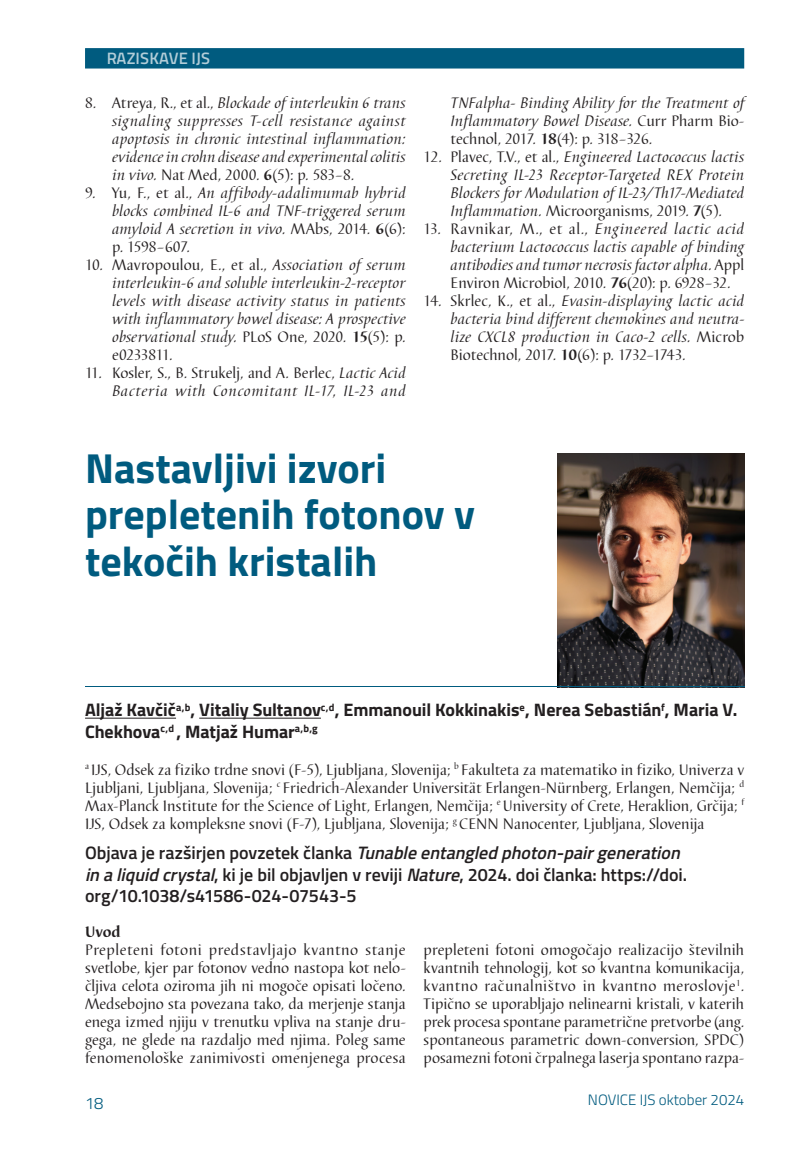
<style>
.page{position:relative;width:808px;height:1149px;background:#fff}
.page>*{position:absolute;margin:0;border:0;box-sizing:border-box;transform-origin:0 0}
.M_Naslov_prispevka_veliki{font:700 42px/46.5px "Titillium Web";color:#005b7f}
.M_Naslov_povzetek{font:600 18px/21.6px "Titillium Web";letter-spacing:-.005em;color:#231f20;text-align:justify}
.M_Naslov_avtor{font:700 18px/21.6px "Titillium Web";color:#231f20}
.t1{font:600 16.5px "Titillium Web";letter-spacing:.01em;color:#fff}
.t2{font:300 16.5px "Titillium Web";color:#005b7f}
.t3{font:italic 15.75px/18px "Barbedor TEE";letter-spacing:.01em;color:#231f20;text-align:justify}
.M_Tekst-prispevki{font:15.75px/18px "Barbedor TEE";letter-spacing:.005em;color:#231f20;text-align:justify}
.t4{font:italic 15.75px/18px "Barbedor TEE";letter-spacing:.045em;color:#231f20;text-align:right}
.M_Tekst-prispevki-2{font:700 15.75px "Barbedor TEE";color:#231f20}
.t5{font:300 15px "Titillium Web";color:#005b7f}
.s1{font-style:normal}
.s2{font-weight:700;font-style:normal}
.s3{font-style:italic}
</style>
<div class="page">
<div style="left:85px;top:48px;width:659px;height:20px;background:#005b7f;border:2px solid #005b7f"></div>
<hr style="left:85px;top:717px;width:91px;height:1px;background:#231f20">
<hr style="left:199px;top:717px;width:122px;height:1px;background:#231f20">
<img style="left:557px;top:453px;width:187px;height:233px">
<hr style="left:85px;top:686px;width:659px;height:1px;background:#005b7f">
<p class="t1" style="left:106px;top:46px;width:105px">RAZISKAVE IJS</p>
<p class="t3" style="left:112px;top:94px;width:295px;text-indent:-27px"><span class="s1">8. Atreya, R., et al.,</span> Blockade of interleukin 6 trans signaling suppresses T-cell resistance against apoptosis in chronic intestinal inflammation: evidence in crohn disease and experimental colitis in vivo. <span class="s1">Nat Med, 2000.</span> <span class="s2">6</span><span class="s1">(5): p. 583–8.</span></p>
<p class="t3" style="left:112px;top:184px;width:295px;text-indent:-27px"><span class="s1">9. Yu, F., et al.,</span> An affibody-adalimumab hybrid blocks combined IL-6 and TNF-triggered serum amyloid A secretion in vivo. <span class="s1">MAbs, 2014.</span> <span class="s2">6</span><span class="s1">(6): p. 1598–607.</span></p>
<p class="t3" style="left:112px;top:256px;width:295px;text-indent:-27px"><span class="s1">10. Mavropoulou, E., et al.,</span> Association of serum interleukin-6 and soluble interleukin-2-receptor levels with disease activity status in patients with inflammatory bowel disease: A prospective observational study. <span class="s1">PLoS One, 2020.</span> <span class="s2">15</span><span class="s1">(5): p. e0233811.</span></p>
<p class="t4" style="left:85px;top:364px;width:322px"><span class="s1">11. Kosler, S., B. Strukelj, and A. Berlec,</span> Lactic Acid<br>Bacteria with Concomitant IL-17, IL-23 and</p>
<p class="t3" style="left:451px;top:94px;width:295px">TNFalpha- Binding Ability for the Treatment of Inflammatory Bowel Disease. <span class="s1">Curr Pharm Bio&shy;technol, 2017.</span> <span class="s2">18</span><span class="s1">(4): p. 318–326.</span></p>
<p class="t3" style="left:451px;top:148px;width:295px;text-indent:-27px"><span class="s1">12. Plavec, T.V., et al.,</span> Engineered Lactococcus lactis Secreting IL-23 Receptor-Targeted REX Protein Blockers for Modulation of IL-23/Th17-Mediated Inflammation. <span class="s1">Microorganisms, 2019.</span> <span class="s2">7</span><span class="s1">(5).</span></p>
<p class="t3" style="left:451px;top:220px;width:295px;text-indent:-27px"><span class="s1">13. Ravnikar, M., et al.,</span> Engineered lactic acid bacterium Lactococcus lactis capable of binding antibodies and tumor necrosis factor alpha. <span class="s1">Appl Environ Microbiol, 2010.</span> <span class="s2">76</span><span class="s1">(20): p. 6928–32.</span></p>
<p class="t3" style="left:451px;top:292px;width:295px;text-indent:-27px"><span class="s1">14. Skrlec, K., et al.,</span> Evasin-displaying lactic acid bacteria bind different chemokines and neutra&shy;lize CXCL8 production in Caco-2 cells. <span class="s1">Microb Biotechnol, 2017.</span> <span class="s2">10</span><span class="s1">(6): p. 1732–1743.</span></p>
<p class="M_Naslov_prispevka_veliki" style="left:85px;top:442px;width:391px">Nastavljivi izvori prepletenih fotonov v tekočih kristalih</p>
<p class="M_Naslov_avtor" style="left:85px;top:698px;width:654px">Aljaž Kavčič<sup>a,b</sup>, Vitaliy Sultanov<sup>c,d</sup>, Emmanouil Kokkinakis<sup>e</sup>, Nerea Sebastián<sup>f</sup>, Maria V.<br>Chekhova<sup>c,d</sup> , Matjaž Humar<sup>a,b,g</sup></p>
<p class="M_Tekst-prispevki" style="left:85px;top:760px;width:661px"><sup>a</sup> IJS, Odsek za fiziko trdne snovi (F-5), Ljubljana, Slovenija; <sup>b</sup> Fakulteta za matematiko in fiziko, Univerza v Ljubljani, Ljubljana, Slovenija; <sup>c</sup> Friedrich-Alexander Universität Erlangen-Nürnberg, Erlangen, Nemčija; <sup>d </sup>Max-Planck Institute for the Science of Light, Erlangen, Nemčija; <sup>e</sup> University of Crete, Heraklion, Grčija; <sup>f </sup>IJS, Odsek za kompleksne snovi (F-7), Ljubljana, Slovenija; <sup>g</sup> CENN Nanocenter, Ljubljana, Slovenija</p>
<p class="M_Naslov_povzetek" style="left:85px;top:840px;width:604px">O bj a v a j e r a z š i rj e n p o v z e t e k č l a n k a <span class="s3">Tunableentangledphoton-pairgeneration inaliquidcrystal</span>, ki je bil objavljen v reviji <span class="s3">Nature</span>, 2024. doi članka: https://doi. org/10.1038/s41586-024-07543-5</p>
<p class="M_Tekst-prispevki-2" style="left:85px;top:922px;width:37px">Uvod</p>
<p class="M_Tekst-prispevki" style="left:85px;top:940px;width:322px">Prepleteni fotoni predstavljajo kvantno stanje svetlobe, kjer par fotonov vedno nastopa kot nelo&shy;čljiva celota oziroma jih ni mogoče opisati ločeno.<br>Medsebojno sta povezana tako, da merjenje stanja enega izmed njiju v trenutku vpliva na stanje dru&shy;gega, ne glede na razdaljo med njima. Poleg same fenomenološke zanimivosti omenjenega procesa</p>
<p class="M_Tekst-prispevki" style="left:424px;top:940px;width:322px">prepleteni fotoni omogočajo realizacijo številnih kvantnih tehnologij, kot so kvantna komunikacija, kvantno računalništvo in kvantno meroslovje<sup>1</sup>.<br>Tipično se uporabljajo nelinearni kristali, v katerih prek procesa spontane parametrične pretvorbe (ang. spontaneous parametric down-conversion, SPDC) posamezni fotoni črpalnega laserja spontano razpa-</p>
<p class="t2" style="left:85px;top:1090px;width:20px">18</p>
<p class="t5" style="left:588px;top:1088px;width:158px">NOVICE IJS oktober 2024</p>
</div>
